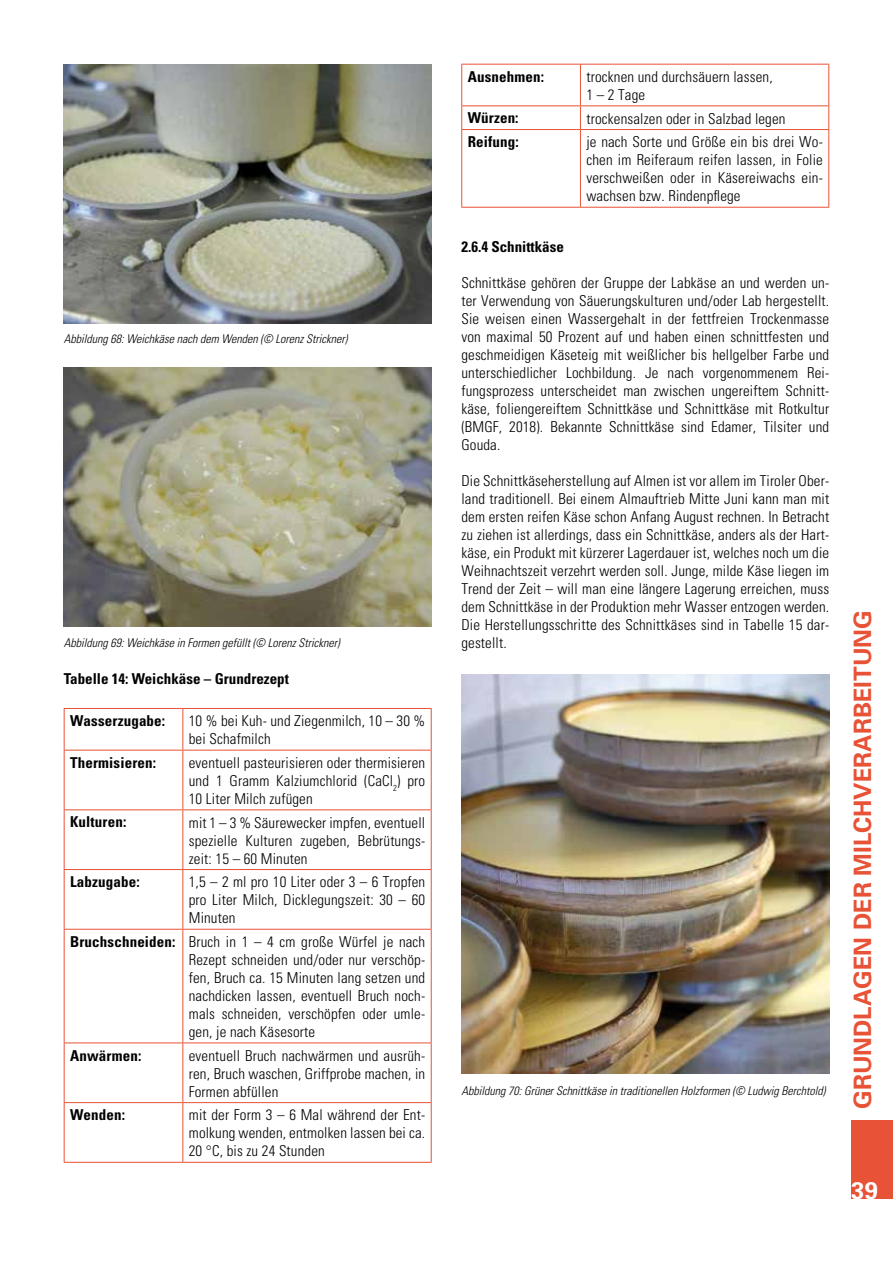
<style>
.page{position:relative;width:893px;height:1263px;background:#fff}
.page>*{position:absolute;margin:0;border:0;box-sizing:border-box;transform-origin:0 0}
.t1{font:700 24px "Univers";color:#e85236}
.t2{font:700 24px "Univers";color:#fff}
.t3{font:300 condensed 15px/18px "Univers";letter-spacing:.01em;color:#000;text-align:justify}
.t4{font:700 condensed 15px "Univers";letter-spacing:.01em;color:#000}
.t5{font:italic 300 condensed 12px "Univers";color:#000}
.s1{font-weight:700}
</style>
<div class="page">
<hr style="left:580px;top:65px;width:1px;height:40px;background:#e85236">
<svg style="left:580px;top:106px;width:1px;height:23px"></svg>
<hr style="left:580px;top:130px;width:1px;height:77px;background:#e85236">
<hr style="left:461px;top:64px;width:119px;height:1px;background:#e85236">
<hr style="left:461px;top:65px;width:1px;height:40px;background:#e85236">
<hr style="left:580px;top:64px;width:249px;height:1px;background:#e85236">
<hr style="left:828px;top:65px;width:1px;height:40px;background:#e85236">
<hr style="left:461px;top:105px;width:119px;height:1px;background:#e85236">
<svg style="left:461px;top:106px;width:1px;height:23px"></svg>
<hr style="left:580px;top:105px;width:249px;height:1px;background:#e85236">
<svg style="left:828px;top:106px;width:1px;height:23px"></svg>
<hr style="left:461px;top:129px;width:119px;height:1px;background:#e85236">
<hr style="left:461px;top:130px;width:1px;height:77px;background:#e85236">
<hr style="left:580px;top:129px;width:249px;height:1px;background:#e85236">
<hr style="left:828px;top:130px;width:1px;height:77px;background:#e85236">
<hr style="left:461px;top:207px;width:119px;height:1px;background:#e85236">
<hr style="left:580px;top:207px;width:249px;height:1px;background:#e85236">
<hr style="left:182px;top:709px;width:1px;height:41px;background:#e85236">
<hr style="left:182px;top:750px;width:1px;height:59px;background:#e85236">
<hr style="left:182px;top:810px;width:1px;height:59px;background:#e85236">
<hr style="left:182px;top:870px;width:1px;height:59px;background:#e85236">
<hr style="left:182px;top:929px;width:1px;height:113px;background:#e85236">
<hr style="left:182px;top:1043px;width:1px;height:59px;background:#e85236">
<hr style="left:182px;top:1103px;width:1px;height:59px;background:#e85236">
<hr style="left:64px;top:708px;width:119px;height:1px;background:#e85236">
<hr style="left:64px;top:709px;width:1px;height:41px;background:#e85236">
<hr style="left:183px;top:708px;width:249px;height:1px;background:#e85236">
<hr style="left:431px;top:709px;width:1px;height:41px;background:#e85236">
<hr style="left:64px;top:750px;width:119px;height:1px;background:#e85236">
<hr style="left:64px;top:750px;width:1px;height:59px;background:#e85236">
<hr style="left:183px;top:750px;width:249px;height:1px;background:#e85236">
<hr style="left:431px;top:750px;width:1px;height:59px;background:#e85236">
<hr style="left:64px;top:809px;width:119px;height:1px;background:#e85236">
<hr style="left:64px;top:810px;width:1px;height:59px;background:#e85236">
<hr style="left:183px;top:809px;width:249px;height:1px;background:#e85236">
<hr style="left:431px;top:810px;width:1px;height:59px;background:#e85236">
<hr style="left:64px;top:869px;width:119px;height:1px;background:#e85236">
<hr style="left:64px;top:870px;width:1px;height:59px;background:#e85236">
<hr style="left:183px;top:869px;width:249px;height:1px;background:#e85236">
<hr style="left:431px;top:870px;width:1px;height:59px;background:#e85236">
<hr style="left:64px;top:929px;width:119px;height:1px;background:#e85236">
<hr style="left:64px;top:929px;width:1px;height:113px;background:#e85236">
<hr style="left:183px;top:929px;width:249px;height:1px;background:#e85236">
<hr style="left:431px;top:929px;width:1px;height:113px;background:#e85236">
<hr style="left:64px;top:1042px;width:119px;height:1px;background:#e85236">
<hr style="left:64px;top:1043px;width:1px;height:59px;background:#e85236">
<hr style="left:183px;top:1042px;width:249px;height:1px;background:#e85236">
<hr style="left:431px;top:1043px;width:1px;height:59px;background:#e85236">
<hr style="left:64px;top:1102px;width:119px;height:1px;background:#e85236">
<hr style="left:64px;top:1103px;width:1px;height:59px;background:#e85236">
<hr style="left:183px;top:1102px;width:249px;height:1px;background:#e85236">
<hr style="left:431px;top:1103px;width:1px;height:59px;background:#e85236">
<hr style="left:64px;top:1162px;width:119px;height:1px;background:#e85236">
<hr style="left:183px;top:1162px;width:249px;height:1px;background:#e85236">
<div style="left:851px;top:1120px;width:42px;height:79px;background:#e85236"></div>
<img style="left:64px;top:65px;width:368px;height:259px">
<img style="left:64px;top:368px;width:368px;height:259px">
<img style="left:461px;top:674px;width:368px;height:400px">
<p class="t5" style="left:64px;top:331px;width:285px">Abbildung 68: Weichkäse nach dem Wenden (© Lorenz Strickner)</p>
<p class="t5" style="left:64px;top:635px;width:277px">Abbildung 69: Weichkäse in Formen gefüllt (© Lorenz Strickner)</p>
<p class="t4" style="left:64px;top:669px;width:227px">Tabelle 14: Weichkäse – Grundrezept</p>
<p class="t4" style="left:70px;top:711px;width:97px">Wasserzugabe:</p>
<p class="t3" style="left:189px;top:712px;width:238px">10 % bei Kuh- und Ziegenmilch, 10 – 30 % bei Schafmilch</p>
<p class="t4" style="left:70px;top:753px;width:87px">Thermisieren:</p>
<p class="t3" style="left:189px;top:753px;width:238px">eventuell pasteurisieren oder thermisieren und 1 Gramm Kalziumchlorid (CaCl<sub>2</sub>) pro 10 Liter Milch zufügen</p>
<p class="t4" style="left:70px;top:813px;width:58px">Kulturen:</p>
<p class="t3" style="left:189px;top:813px;width:238px">mit 1 – 3 % Säurewecker impfen, eventuell spezielle Kulturen zugeben, Bebrütungs&shy;zeit: 15 – 60 Minuten</p>
<p class="t4" style="left:70px;top:873px;width:71px">Labzugabe:</p>
<p class="t3" style="left:189px;top:873px;width:238px">1,5 – 2 ml pro 10 Liter oder 3 – 6 Tropfen pro Liter Milch, Dicklegungszeit: 30 – 60<br>Minuten</p>
<p class="t3" style="left:189px;top:932px;width:238px;text-indent:-119px"><span class="s1">Bruchschneiden:</span> Bruch in 1 – 4 cm große Würfel je nach Rezept schneiden und/oder nur verschöp&shy;fen, Bruch ca. 15 Minuten lang setzen und nachdicken lassen, eventuell Bruch noch&shy;mals schneiden, verschöpfen oder umle&shy;gen, je nach Käsesorte</p>
<p class="t4" style="left:70px;top:1046px;width:73px">Anwärmen:</p>
<p class="t3" style="left:189px;top:1046px;width:238px">eventuell Bruch nachwärmen und ausrüh&shy;ren, Bruch waschen, Griffprobe machen, in Formen abfüllen</p>
<p class="t4" style="left:70px;top:1106px;width:57px">Wenden:</p>
<p class="t3" style="left:189px;top:1106px;width:238px">mit der Form 3 – 6 Mal während der Ent&shy;molkung wenden, entmolken lassen bei ca.<br>20 °C, bis zu 24 Stunden</p>
<p class="t4" style="left:468px;top:67px;width:78px">Ausnehmen:</p>
<p class="t3" style="left:586px;top:67px;width:188px">trocknen und durchsäuern lassen,<br>1 – 2 Tage</p>
<p class="t4" style="left:468px;top:109px;width:52px">Würzen:</p>
<p class="t3" style="left:586px;top:109px;width:201px">trockensalzen oder in Salzbad legen</p>
<p class="t4" style="left:468px;top:133px;width:53px">Reifung:</p>
<p class="t3" style="left:586px;top:133px;width:238px">je nach Sorte und Größe ein bis drei Wo&shy;chen im Reiferaum reifen lassen, in Folie verschweißen oder in Käsereiwachs ein&shy;wachsen bzw. Rindenpflege</p>
<p class="t4" style="left:461px;top:237px;width:104px">2.6.4 Schnittkäse</p>
<p class="t3" style="left:461px;top:274px;width:369px">Schnittkäse gehören der Gruppe der Labkäse an und werden un&shy;ter Verwendung von Säuerungskulturen und/oder Lab hergestellt.<br>Sie weisen einen Wassergehalt in der fettfreien Trockenmasse von maximal 50 Prozent auf und haben einen schnittfesten und geschmeidigen Käseteig mit weißlicher bis hellgelber Farbe und unterschiedlicher Lochbildung. Je nach vorgenommenem Rei&shy;fungsprozess unterscheidet man zwischen ungereiftem Schnitt&shy;käse, foliengereiftem Schnittkäse und Schnittkäse mit Rotkultur (BMGF, 2018). Bekannte Schnittkäse sind Edamer, Tilsiter und Gouda.</p>
<p class="t3" style="left:461px;top:472px;width:369px">Die Schnittkäseherstellung auf Almen ist vor allem im Tiroler Ober&shy;land traditionell. Bei einem Almauftrieb Mitte Juni kann man mit dem ersten reifen Käse schon Anfang August rechnen. In Betracht zu ziehen ist allerdings, dass ein Schnittkäse, anders als der Hart&shy;käse, ein Produkt mit kürzerer Lagerdauer ist, welches noch um die Weihnachtszeit verzehrt werden soll. Junge, milde Käse liegen im Trend der Zeit – will man eine längere Lagerung erreichen, muss dem Schnittkäse in der Produktion mehr Wasser entzogen werden.<br>Die Herstellungsschritte des Schnittkäses sind in Tabelle 15 dar&shy;gestellt.</p>
<p class="t5" style="left:461px;top:1083px;width:366px">Abbildung 70: Grüner Schnittkäse in traditionellen Holzformen (© Ludwig Berchtold)</p>
<h1 class="t1" style="left:847px;top:1109px;width:500px;rotate:-90deg">Grundlagen der Milchverarbeitung</h1>
<h1 class="t2" style="left:851px;top:1175px;width:28px">39</h1>
</div>
